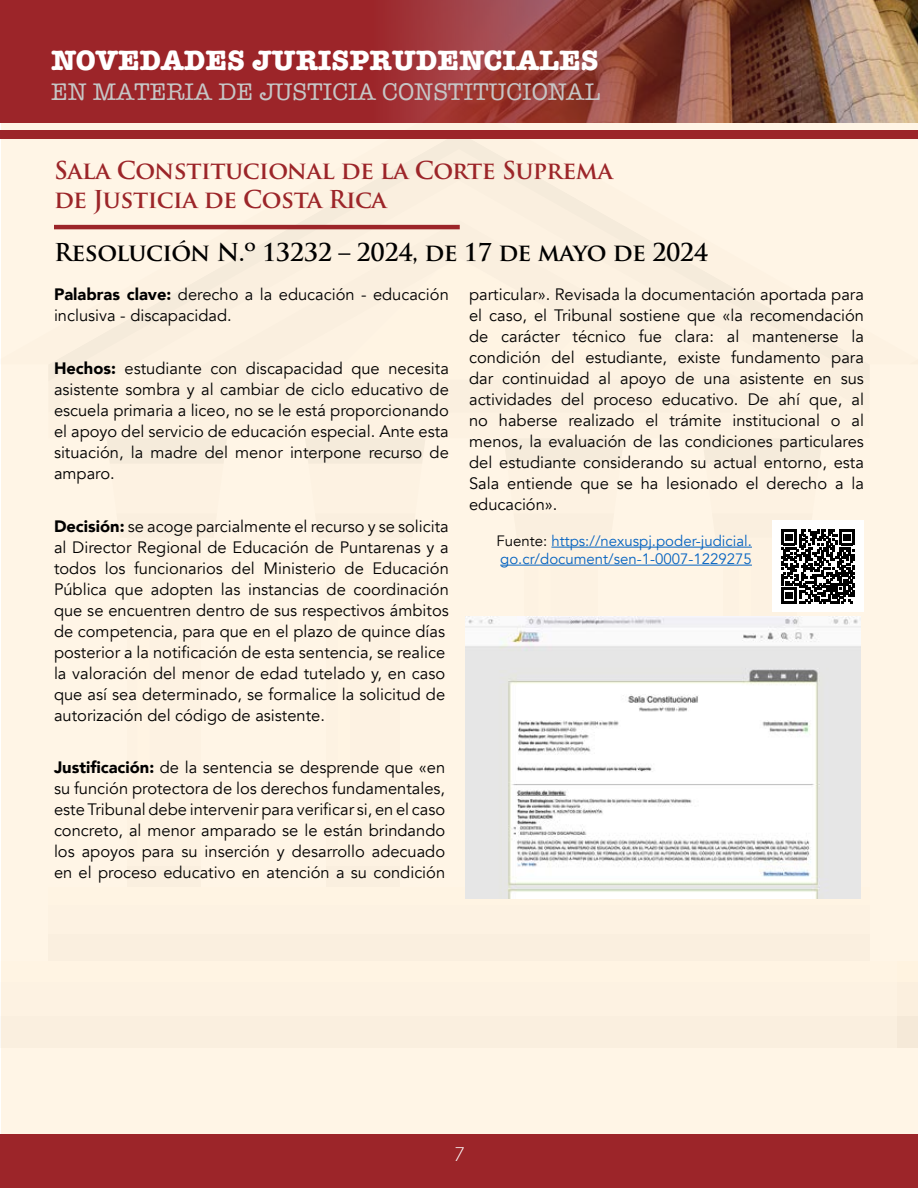
<style>
.page{position:relative;width:918px;height:1188px;background:#fff}
.page>*{position:absolute;margin:0;border:0;box-sizing:border-box;transform-origin:0 0}
.t1{font:700 28.95px "American Typewriter";color:#fff}
.t2{font:24.75px "American Typewriter";color:#c6c6c6}
.t3{font:700 24px/28.8px "Trajan Pro";letter-spacing:-.02em;color:#9c2529}
.t4{font:700 24px "Trajan Pro";letter-spacing:-.02em;color:#000}
.t5{font:300 18.3px "Spartan MB";color:#fff}
.t6{font:16.5px/21px "Avenir";color:#000;text-align:justify}
.t7{font:15px/18px "Avenir";color:#0563c1}
.s1{font-weight:900}
.s2{color:#000}
</style>
<div class="page">
<div style="left:1px;top:0;width:917px;height:1188px;background:#fff5e6"></div>
<div style="left:0;top:961px;width:918px;height:87px;background:#fdf2e2"></div>
<div style="left:0;top:961px;width:918px;height:21px;background:#fff5e6"></div>
<div style="left:48px;top:887px;width:822px;height:74px;background:#fdf2e2"></div>
<div style="left:48px;top:887px;width:822px;height:18px;background:#fff5e6"></div>
<svg style="left:0;top:100px;width:918px;height:264px"></svg>
<div style="left:127px;top:438px;width:74px;height:449px;background:#fdf2e2"></div>
<svg style="left:107px;top:439px;width:119px;height:24px"></svg>
<div style="left:326px;top:438px;width:74px;height:449px;background:#fdf2e2"></div>
<svg style="left:306px;top:439px;width:119px;height:24px"></svg>
<div style="left:524px;top:438px;width:74px;height:449px;background:#fdf2e2"></div>
<svg style="left:504px;top:439px;width:119px;height:24px"></svg>
<svg style="left:328px;top:258px;width:275px;height:106px"></svg>
<div style="left:137px;top:549px;width:13px;height:308px;background:#fff5e6;border-radius:6px"></div>
<div style="left:338px;top:549px;width:12px;height:308px;background:#fff5e6;border-radius:6px"></div>
<div style="left:538px;top:549px;width:13px;height:308px;background:#fff5e6;border-radius:6px"></div>
<div style="left:0;top:1134px;width:918px;height:54px;background:#9c2529"></div>
<hr style="left:551px;top:547px;width:201px;height:1px;background:#0563c1">
<hr style="left:500px;top:565px;width:252px;height:1px;background:#0563c1">
<div style="left:1px;top:0;width:917px;height:122px;background:#9c2529"></div>
<img style="left:398px;top:0;width:520px;height:122px">
<div style="left:1px;top:131px;width:917px;height:8px;background:#9c2529"></div>
<img style="left:465px;top:617px;width:395px;height:281px">
<hr style="left:54px;top:225px;width:406px;height:4px;background:#9c2529">
<div style="left:772px;top:521px;width:92px;height:91px;background:#fff"></div>
<svg style="left:702px;top:439px;width:153px;height:164px"></svg>
<h1 class="t1" style="left:51px;top:35px;width:549px">NOVEDADES JURISPRUDENCIALES</h1>
<h2 class="t2" style="left:51px;top:73px;width:551px">EN MATERIA DE JUSTICIA CONSTITUCIONAL</h2>
<h3 class="t3" style="left:54px;top:157px;width:561px">Sala Constitucional de la Corte Suprema de Justicia de Costa Rica</h3>
<h3 class="t4" style="left:54px;top:237px;width:656px">Resolución N.º 13232 – 2024, de 17 de mayo de 2024</h3>
<p class="t6" style="left:54px;top:284px;width:396px"><span class="s1">Palabras clave:</span> derecho a la educación - educación inclusiva - discapacidad.</p>
<p class="t6" style="left:54px;top:358px;width:396px"><span class="s1">Hechos:</span> estudiante con discapacidad que necesita asistente sombra y al cambiar de ciclo educativo de escuela primaria a liceo, no se le está proporcionando el apoyo del servicio de educación especial. Ante esta situación, la madre del menor interpone recurso de amparo.</p>
<p class="t6" style="left:54px;top:516px;width:396px;text-align:left"><span class="s1">Decisión:</span> se acoge parcialmente el recurso y se solicita al Director Regional de Educación de Puntarenas y a todos los funcionarios del Ministerio de Educación Pública que adopten las instancias de coordinación que se encuentren dentro de sus respectivos ámbitos de competencia, para que en el plazo de quince días posterior a la notificación de esta sentencia, se realice la valoración del menor de edad tutelado y, en caso que así sea determinado, se formalice la solicitud de autorización del código de asistente.</p>
<p class="t6" style="left:54px;top:758px;width:393px"><span class="s1">Justificación:</span> de la sentencia se desprende que «en su función protectora de los derechos fundamentales, este Tribunal debe intervenir para verificar si, en el caso concreto, al menor amparado se le están brindando los apoyos para su inserción y desarrollo adecuado en el proceso educativo en atención a su condición</p>
<p class="t6" style="left:469px;top:284px;width:396px">particular». Revisada la documentación aportada para el caso, el Tribunal sostiene que «la recomendación de carácter técnico fue clara: al mantenerse la condición del estudiante, existe fundamento para dar continuidad al apoyo de una asistente en sus actividades del proceso educativo. De ahí que, al no haberse realizado el trámite institucional o al menos, la evaluación de las condiciones particulares del estudiante considerando su actual entorno, esta Sala entiende que se ha lesionado el derecho a la educación».</p>
<p class="t7" style="left:496px;top:532px;width:257px"><span class="s2">Fuente:</span> https://nexuspj.poder-judicial. go.cr/document/sen-1-0007-1229275</p>
<p class="t5" style="left:455px;top:1142px;width:11px">7</p>
</div>
